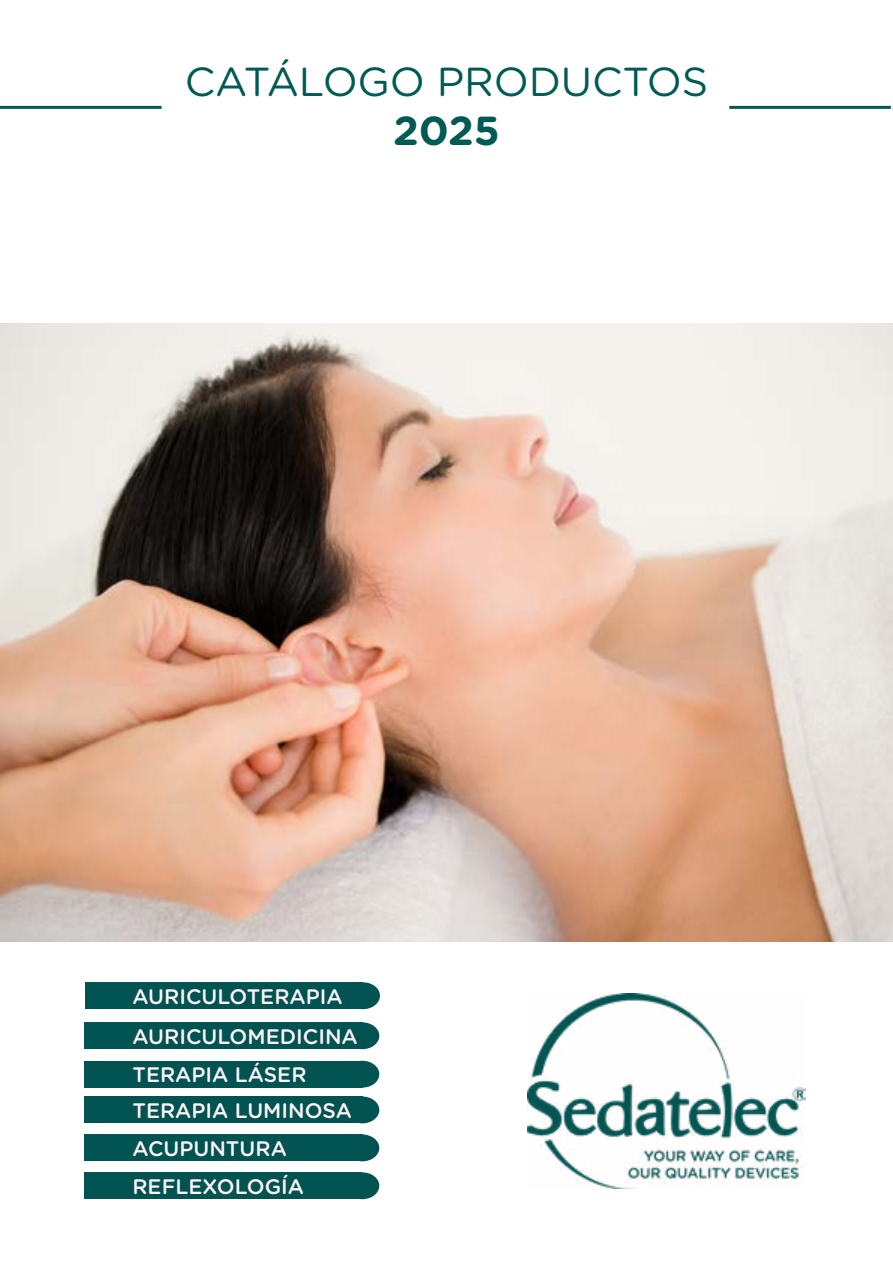
<style>
.page{position:relative;width:893px;height:1263px;background:#fff}
.page>*{position:absolute;margin:0;border:0;box-sizing:border-box;transform-origin:0 0}
.t1{font:40.5px "Gotham Rounded";letter-spacing:-.005em;color:#015a53}
.t2{font:700 40.5px "Gotham Rounded";color:#015a53}
.t3{font:500 21px/37.8px "Gotham Rounded";color:#fdf3f9}
</style>
<div class="page">
<div style="left:85px;top:982px;width:278px;height:27px;background:#005350"></div>
<div style="left:346px;top:982px;width:34px;height:27px;background:#005350;border-radius:50%"></div>
<div style="left:84px;top:1022px;width:279px;height:27px;background:#005350"></div>
<div style="left:345px;top:1022px;width:34px;height:27px;background:#005350;border-radius:50%"></div>
<div style="left:84px;top:1061px;width:279px;height:26px;background:#005350"></div>
<div style="left:345px;top:1061px;width:34px;height:26px;background:#005350;border-radius:50%"></div>
<div style="left:84px;top:1096px;width:279px;height:27px;background:#005350"></div>
<div style="left:345px;top:1096px;width:34px;height:27px;background:#005350;border-radius:50%"></div>
<div style="left:84px;top:1172px;width:278px;height:27px;background:#005350"></div>
<div style="left:345px;top:1172px;width:34px;height:27px;background:#005350;border-radius:50%"></div>
<div style="left:84px;top:1134px;width:279px;height:27px;background:#005350"></div>
<div style="left:345px;top:1134px;width:34px;height:27px;background:#005350;border-radius:50%"></div>
<hr style="left:0;top:106px;width:162px;height:3px;background:#015a53">
<hr style="left:729px;top:106px;width:162px;height:3px;background:#015a53">
<img style="left:527px;top:993px;width:279px;height:196px">
<img style="left:0;top:323px;width:893px;height:619px">
<h1 class="t1" style="left:185px;top:54px;width:525px">CATÁLOGO PRODUCTOS</h1>
<h1 class="t2" style="left:393px;top:101px;width:108px">2025</h1>
<p class="t3" style="left:132px;top:977px;width:212px">AURICULOTERAPIA</p>
<p class="t3" style="left:132px;top:1016px;width:227px">AURICULOMEDICINA</p>
<p class="t3" style="left:132px;top:1055px;width:176px">TERAPIA LÁSER</p>
<p class="t3" style="left:132px;top:1091px;width:221px">TERAPIA LUMINOSA</p>
<p class="t3" style="left:132px;top:1129px;width:173px">ACUPUNTURA<br>REFLEXOLOGÍA</p>
</div>
